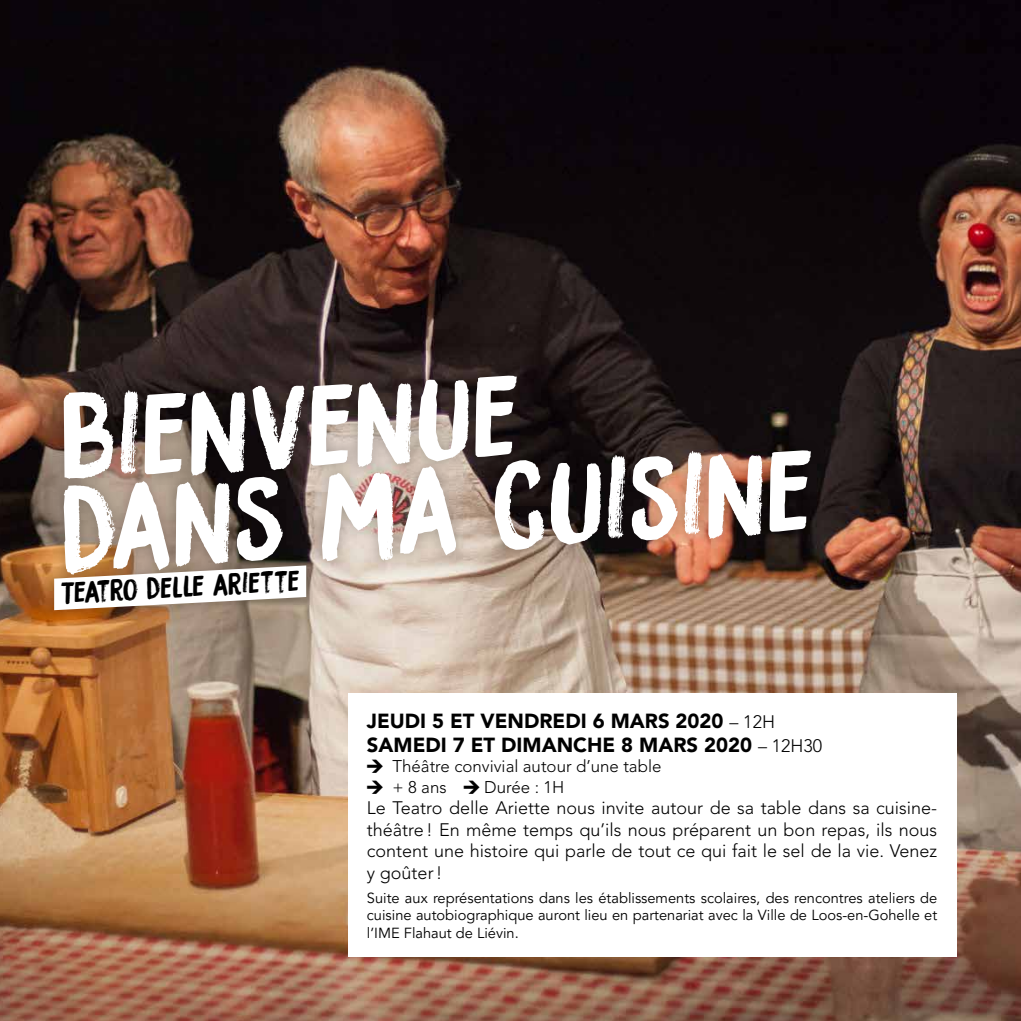
<style>
.page{position:relative;width:1021px;height:1021px;background:#fff}
.page>*{position:absolute;margin:0;border:0;box-sizing:border-box;transform-origin:0 0}
.t1{font:108px/90px "Bocadillo";color:#fff}
.t2{font:27px "Bocadillo";color:#000}
.t3{font:900 20.25px/24.3px "Avenir LT Pro";color:#000}
.t4{font:300 18px/21.6px "Avenir LT Pro";color:#000;text-align:justify}
.t5{font:300 16.88px/20.2px "Avenir LT Pro";color:#000}
.t6{font:14.62px/17.6px "Avenir LT Pro";color:#000;text-align:justify}
.s1{font-weight:300;font-size:18px}
.s2{font-family:"Mini Pics International";font-weight:400;font-size:15.75px}
</style>
<div class="page">
<img style="left:0;top:0;width:1020px;height:1020px">
<div style="left:348px;top:693px;width:608px;height:264px;background:#fff"></div>
<div style="left:41px;top:362px;width:782px;height:261px;background:#000;opacity:.25"></div>
<svg style="left:23px;top:548px;width:315px;height:79px"></svg>
<h1 class="t1" style="left:51px;top:394px;width:756px;rotate:-3deg">Bienvenue<br>dans ma cuisine</h1>
<h2 class="t2" style="left:59px;top:575px;width:241px;rotate:-3deg">Teatro delle ariette</h2>
<p class="t3" style="left:367px;top:708px;width:457px">JEUDI 5 ET VENDREDI 6 MARS 2020 <span class="s1">– 12H<br></span>SAMEDI 7 ET DIMANCHE 8 MARS 2020 <span class="s1">– 12H30</span></p>
<p class="t5" style="left:367px;top:756px;width:296px"><span class="s2">E</span> Théâtre convivial autour d’une table<br><span class="s2">E</span> + 8 ans <span class="s2">E</span> Durée : 1H</p>
<p class="t4" style="left:367px;top:797px;width:572px">Le Teatro delle Ariette nous invite autour de sa table dans sa cuisine&shy;théâtre! En même temps qu’ils nous préparent un bon repas, ils nous content une histoire qui parle de tout ce qui fait le sel de la vie. Venez y goûter!</p>
<p class="t6" style="left:367px;top:889px;width:572px">Suite aux représentations dans les établissements scolaires, des rencontres ateliers de cuisine autobiographique auront lieu en partenariat avec la Ville de Loos-en-Gohelle et l’IME Flahaut de Liévin.</p>
</div>
